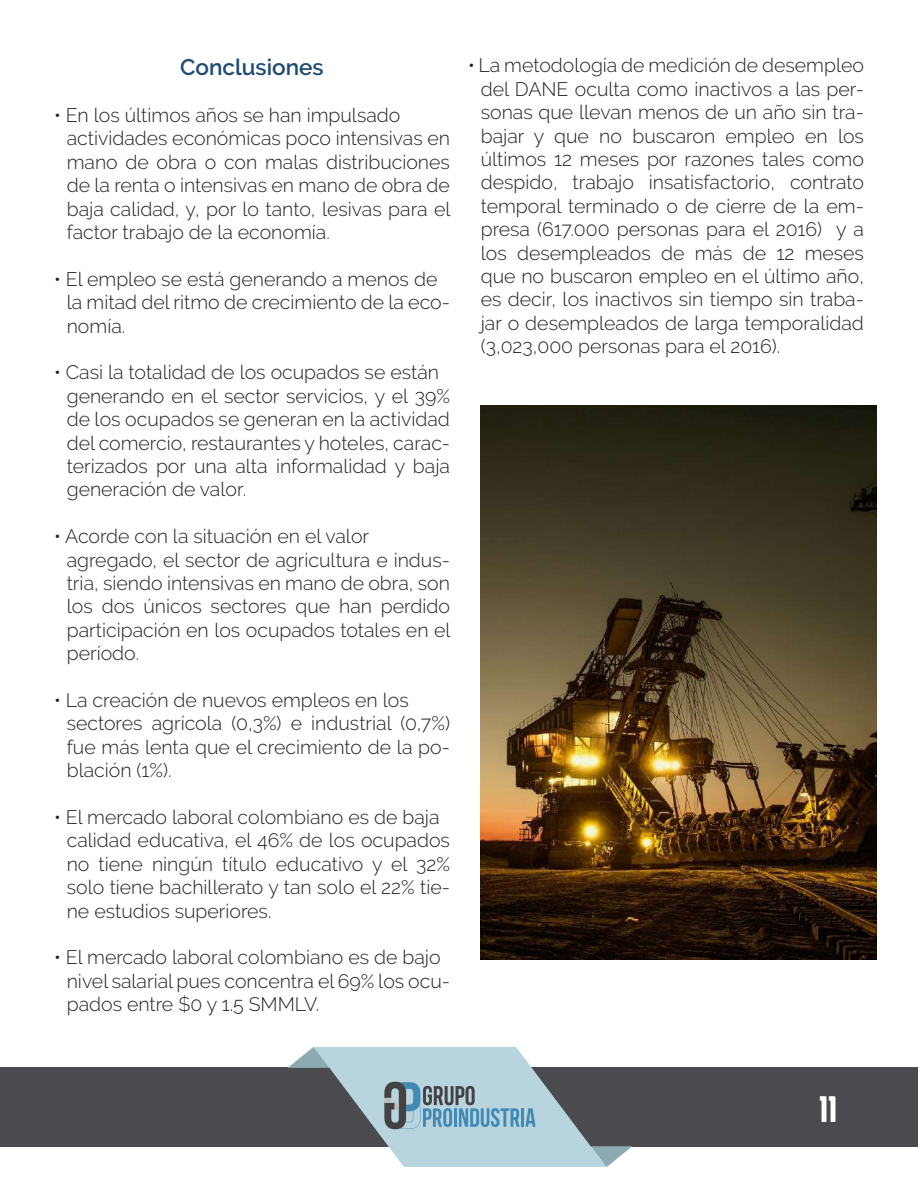
<style>
.page{position:relative;width:918px;height:1188px;background:#fff}
.page>*{position:absolute;margin:0;border:0;box-sizing:border-box;transform-origin:0 0}
.t1{font:36px "Prototype";color:#fff}
.t2{font:600 22.5px "Raleway";color:#1e4b74}
.t3{font:300 19.5px/23.4px "Raleway";color:#231f20}
</style>
<div class="page">
<div style="left:0;top:1067px;width:918px;height:80px;background:#4a4a4f"></div>
<svg style="left:288px;top:1047px;width:344px;height:120px"></svg>
<img style="left:481px;top:405px;width:396px;height:555px">
<p class="t2" style="left:180px;top:54px;width:145px">Conclusiones</p>
<p class="t3" style="left:67px;top:103px;width:385px;text-indent:-13px">• En los últimos años se han impulsado actividades económicas poco intensivas en mano de obra o con malas distribuciones de la renta o intensivas en mano de obra de baja calidad, y, por lo tanto, lesivas para el factor trabajo de la economía.</p>
<p class="t3" style="left:67px;top:267px;width:385px;text-indent:-13px">• El empleo se está generando a menos de la mitad del ritmo de crecimiento de la eco&shy;nomía.</p>
<p class="t3" style="left:67px;top:361px;width:385px;text-indent:-13px">• Casi la totalidad de los ocupados se están generando en el sector servicios, y el 39% de los ocupados se generan en la actividad del comercio, restaurantes y hoteles, carac&shy;terizados por una alta informalidad y baja generación de valor.</p>
<p class="t3" style="left:67px;top:524px;width:385px;text-indent:-13px">• Acorde con la situación en el valor agregado, el sector de agricultura e indus&shy;tria, siendo intensivas en mano de obra, son los dos únicos sectores que han perdido participación en los ocupados totales en el período.</p>
<p class="t3" style="left:67px;top:688px;width:385px;text-indent:-13px">• La creación de nuevos empleos en los sectores agrícola (0,3%) e industrial (0,7%) fue más lenta que el crecimiento de la po&shy;blación (1%).</p>
<p class="t3" style="left:67px;top:805px;width:385px;text-indent:-13px">• El mercado laboral colombiano es de baja calidad educativa, el 46% de los ocupados no tiene ningún título educativo y el 32% solo tiene bachillerato y tan solo el 22% tie&shy;ne estudios superiores.</p>
<p class="t3" style="left:67px;top:946px;width:385px;text-indent:-13px">• El mercado laboral colombiano es de bajo nivel salarial pues concentra el 69% los ocu&shy;pados entre $0 y 1.5 SMMLV.</p>
<p class="t3" style="left:481px;top:54px;width:385px;text-align:justify;text-indent:-13px">• La metodología de medición de desempleo del DANE oculta como inactivos a las per&shy;sonas que llevan menos de un año sin tra&shy;bajar y que no buscaron empleo en los últimos 12 meses por razones tales como despido, trabajo insatisfactorio, contrato temporal terminado o de cierre de la em&shy;presa (617.000 personas para el 2016) y a los desempleados de más de 12 meses que no buscaron empleo en el último año, es decir, los inactivos sin tiempo sin traba&shy;jar o desempleados de larga temporalidad (3,023,000 personas para el 2016).</p>
<h1 class="t1" style="left:819px;top:1087px;width:19px">11</h1>
</div>
